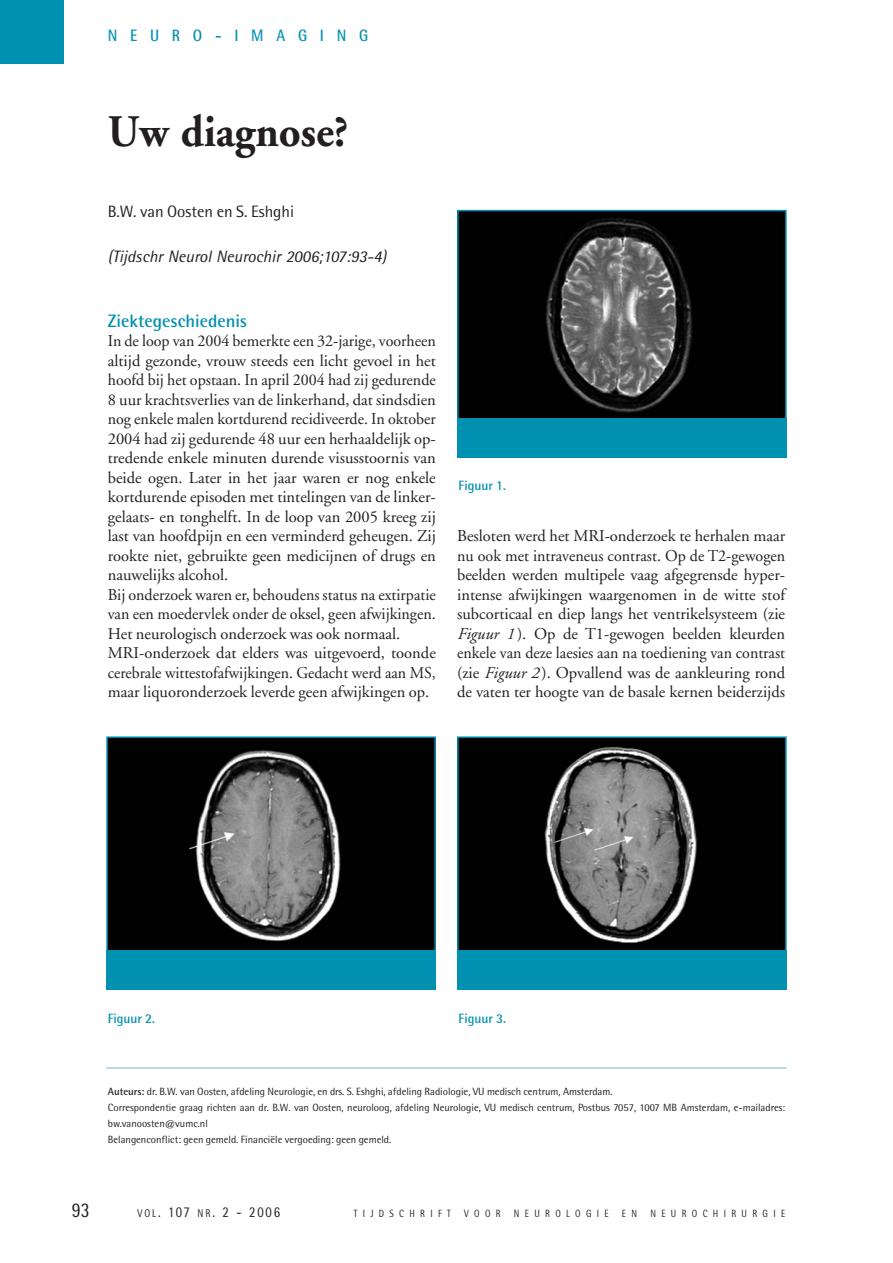
<style>
.page{position:relative;width:893px;height:1263px;background:#fff}
.page>*{position:absolute;margin:0;border:0;box-sizing:border-box;transform-origin:0 0}
.t1{font:700 45px "Adobe Garamond";color:#231f20;scale:.95 1}
.t2{font:21px "Rotis Semi Sans";color:#231f20;scale:.85 1}
.t3{font:700 18px "Rotis Semi Sans";color:#0091b1}
.t4{font:16.5px/19.5px "Adobe Garamond";color:#231f20}
.t5{font:italic 16.5px "Rotis Semi Sans";color:#231f20}
.t6{font:16.5px "Rotis Semi Sans";color:#231f20}
.t7{font:700 16.5px "Rotis Semi Sans";letter-spacing:.86em;color:#0091b1;scale:.9 1}
.t8{font:15px "Rotis Semi Sans";letter-spacing:.15em;color:#231f20;scale:.85 1}
.t9{font:700 13.5px "Rotis Semi Sans";color:#0091b1;scale:.96 1}
.t10{font:10.5px/16px "Rotis Semi Sans";color:#231f20}
.t11{font:10.5px "Rotis Semi Sans";letter-spacing:.6em;color:#231f20;scale:.85 1}
.t12{font:10.5px "Rotis Semi Sans";color:#231f20;scale:.85 1}
.s1{font-style:italic}
.s2{font-weight:700}
.s3{font-size:11.25px}
</style>
<div class="page">
<hr style="left:106px;top:1067px;width:681px;height:1px;background:#68bcd1">
<div style="left:0;top:0;width:64px;height:64px;background:#0091b1"></div>
<img style="left:109px;top:739px;width:324px;height:212px">
<div style="left:106px;top:736px;width:330px;height:254px;border:2px solid #0091b1"></div>
<div style="left:106px;top:951px;width:330px;height:39px;background:#0091b1"></div>
<img style="left:460px;top:739px;width:324px;height:212px">
<div style="left:457px;top:736px;width:330px;height:254px;border:2px solid #0091b1"></div>
<div style="left:457px;top:951px;width:330px;height:39px;background:#0091b1"></div>
<img style="left:460px;top:213px;width:324px;height:205px">
<div style="left:457px;top:210px;width:330px;height:247px;border:2px solid #0091b1"></div>
<div style="left:457px;top:418px;width:330px;height:39px;background:#0091b1"></div>
<p class="t7" style="left:108px;top:30px;width:291px">NEURO-IMAGING</p>
<h1 class="t1" style="left:108px;top:114px;width:255px">Uw diagnose?</h1>
<p class="t6" style="left:108px;top:205px;width:188px">B.W. van Oosten en S. Eshghi</p>
<p class="t5" style="left:108px;top:251px;width:280px">(Tijdschr Neurol Neurochir 2006;107:93-4)</p>
<p class="t3" style="left:108px;top:314px;width:141px">Ziektegeschiedenis</p>
<p class="t4" style="left:108px;top:333px;width:330px">In de loop van 2004 bemerkte een 32-jarige, voorheen altijd gezonde, vrouw steeds een licht gevoel in het hoofd bij het opstaan. In april 2004 had zij gedurende 8 uur krachtsverlies van de linkerhand, dat sindsdien nog enkele malen kortdurend recidiveerde. In oktober 2004 had zij gedurende 48 uur een herhaaldelijk op&shy;tredende enkele minuten durende visusstoornis van beide ogen. Later in het jaar waren er nog enkele kortdurende episoden met tintelingen van de linker&shy;gelaats- en tonghelft. In de loop van 2005 kreeg zij last van hoofdpijn en een verminderd geheugen. Zij rookte niet, gebruikte geen medicijnen of drugs en nauwelijks alcohol.<br>Bij onderzoek waren er, behoudens status na extirpatie van een moedervlek onder de oksel, geen afwijkingen.<br>Het neurologisch onderzoek was ook normaal.<br>MRI-onderzoek dat elders was uitgevoerd, toonde cerebrale wittestofafwijkingen. Gedacht werd aan MS, maar liquoronderzoek leverde geen afwijkingen op.</p>
<p class="t9" style="left:459px;top:481px;width:51px">Figuur 1.</p>
<p class="t4" style="left:457px;top:528px;width:330px;text-align:justify">Besloten werd het MRI-onderzoek te herhalen maar nu ook met intraveneus contrast. Op de T2-gewogen beelden werden multipele vaag afgegrensde hyper&shy;intense afwijkingen waargenomen in de witte stof subcorticaal en diep langs het ventrikelsysteem (zie <span class="s1">Figuur 1</span> ). Op de T1-gewogen beelden kleurden enkele van deze laesies aan na toediening van contrast (zie <span class="s1">Figuur 2</span> ). Opvallend was de aankleuring rond de vaten ter hoogte van de basale kernen beiderzijds</p>
<p class="t9" style="left:108px;top:1013px;width:51px">Figuur 2.</p>
<p class="t9" style="left:459px;top:1013px;width:51px">Figuur 3.</p>
<p class="t10" style="left:108px;top:1084px;width:679px"><span class="s2">Auteurs:</span> dr. B.W. van Oosten, afdeling Neurologie, en drs. S. Eshghi, afdeling Radiologie, VU medisch centrum, Amsterdam.<br>Correspondentie graag richten aan dr. B.W. van Oosten, neuroloog, afdeling Neurologie, VU medisch centrum, Postbus 7057, 1007 MB Amsterdam, e-mailadres: bw.vanoosten@vumc.nl<br>Belangenconflict: geen gemeld. Financiële vergoeding: geen gemeld.</p>
<p class="t2" style="left:72px;top:1202px;width:23px">93</p>
<p class="t8" style="left:138px;top:1207px;width:169px"><span class="s3">VOL</span>. 107 <span class="s3">NR</span>. 2 - 2006</p>
<p class="t11" style="left:354px;top:1210px;width:116px">TIJDSCHRIFT</p>
<p class="t12" style="left:464px;top:1210px;width:44px">VOOR</p>
<p class="t11" style="left:514px;top:1210px;width:113px">NEUROLOGIE</p>
<p class="t12" style="left:622px;top:1210px;width:19px">E N</p>
<p class="t11" style="left:650px;top:1210px;width:160px">NEUROCHIRURGIE</p>
</div>
